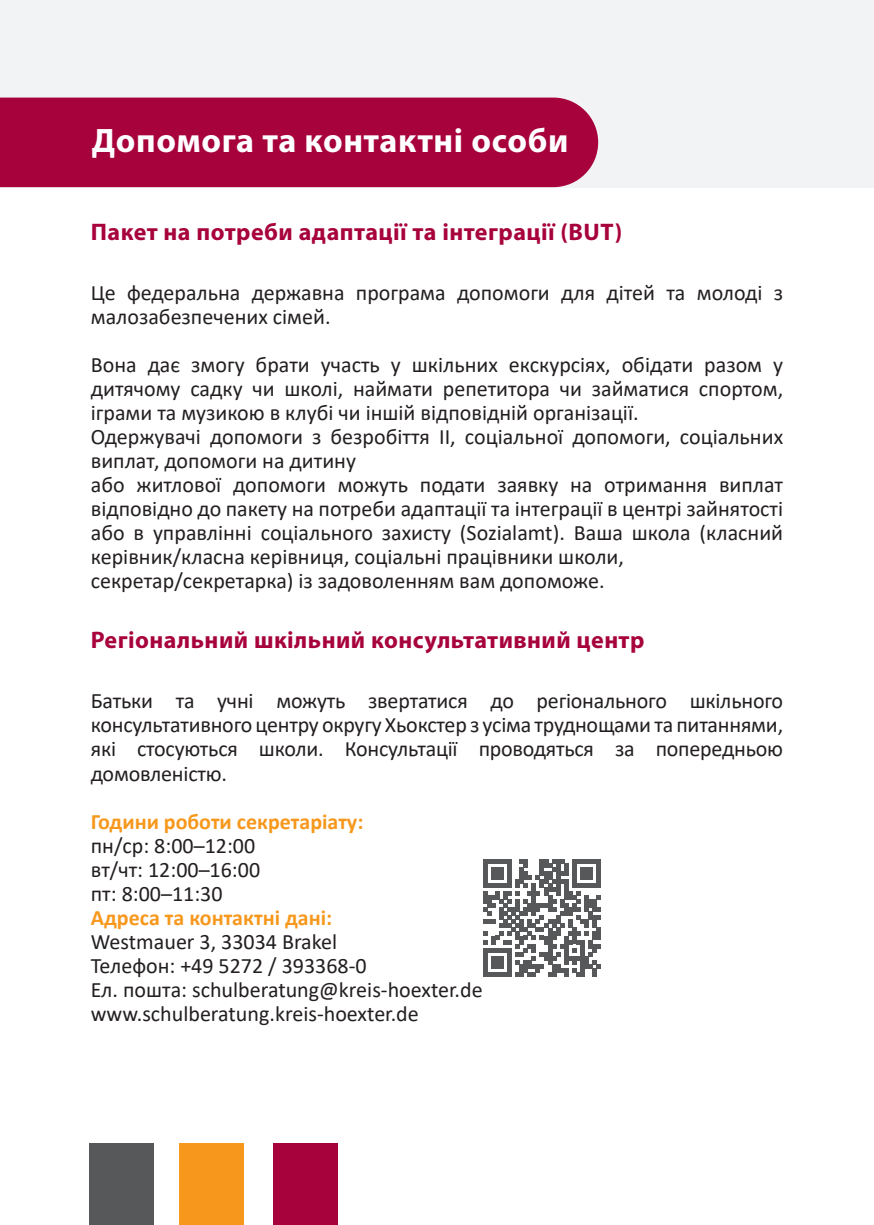
<style>
.page{position:relative;width:874px;height:1225px;background:#fff}
.page>*{position:absolute;margin:0;border:0;box-sizing:border-box;transform-origin:0 0}
.t1{font:700 34px "Myriad Pro";letter-spacing:.02em;color:#fff}
.t2{font:700 24px "Myriad Pro";letter-spacing:.02em;color:#a7023c}
.t3{font:22px/24px "Calibri";color:#231f20}
.t4{font:700 22px "Calibri";color:#f7981d}
</style>
<div class="page">
<div style="left:0;top:0;width:873px;height:187px;background:#f2f3f4"></div>
<div style="left:0;top:98px;width:598px;height:89px;background:#a7023c"></div>
<div style="left:90px;top:1143px;width:64px;height:82px;background:#57585a"></div>
<div style="left:179px;top:1143px;width:64px;height:82px;background:#f7981d"></div>
<div style="left:273px;top:1143px;width:65px;height:82px;background:#a7023c"></div>
<svg style="left:483px;top:859px;width:117px;height:117px"></svg>
<h1 class="t1" style="left:92px;top:118px;width:478px">Допомога та контактні особи</h1>
<p class="t2" style="left:91px;top:216px;width:533px">Пакет на потреби адаптації та інтеграції (BUT)</p>
<p class="t3" style="left:91px;top:280px;width:693px">Це федеральна державна програма допомоги для дітей та молоді з малозабезпечених сімей.</p>
<p class="t3" style="left:91px;top:352px;width:693px">Вона дає змогу брати участь у шкільних екскурсіях, обідати разом у дитячому садку чи школі, наймати репетитора чи займатися спортом, іграми та музикою в клубі чи іншій відповідній організації.<br>Одержувачі допомоги з безробіття II, соціальної допомоги, соціальних виплат, допомоги на дитину<br>або житлової допомоги можуть подати заявку на отримання виплат відповідно до пакету на потреби адаптації та інтеграції в центрі зайнятості або в управлінні соціального захисту (Sozialamt). Ваша школа (класний керівник/класна керівниця, соціальні працівники школи, секретар/секретарка) із задоволенням вам допоможе.</p>
<p class="t2" style="left:91px;top:624px;width:555px">Регіональний шкільний консультативний центр</p>
<p class="t3" style="left:91px;top:688px;width:693px;text-align:justify">Батьки та учні можуть звертатися до регіонального шкільного консультативного центру округу Хьокстер з усіма труднощами та питаннями, які стосуються школи. Консультації проводяться за попередньою домовленістю.</p>
<p class="t4" style="left:91px;top:805px;width:274px">Години роботи секретаріату:</p>
<p class="t3" style="left:91px;top:832px;width:171px">пн/ср: 8:00–12:00 вт/чт: 12:00–16:00 пт: 8:00–11:30</p>
<p class="t4" style="left:91px;top:901px;width:243px">Адреса та контактні дані:</p>
<p class="t3" style="left:91px;top:928px;width:393px">Westmauer 3, 33034 Brakel<br>Телефон: +49 5272 / 393368-0<br>Ел. пошта: schulberatung@kreis-hoexter.de www.schulberatung.kreis-hoexter.de</p>
</div>
